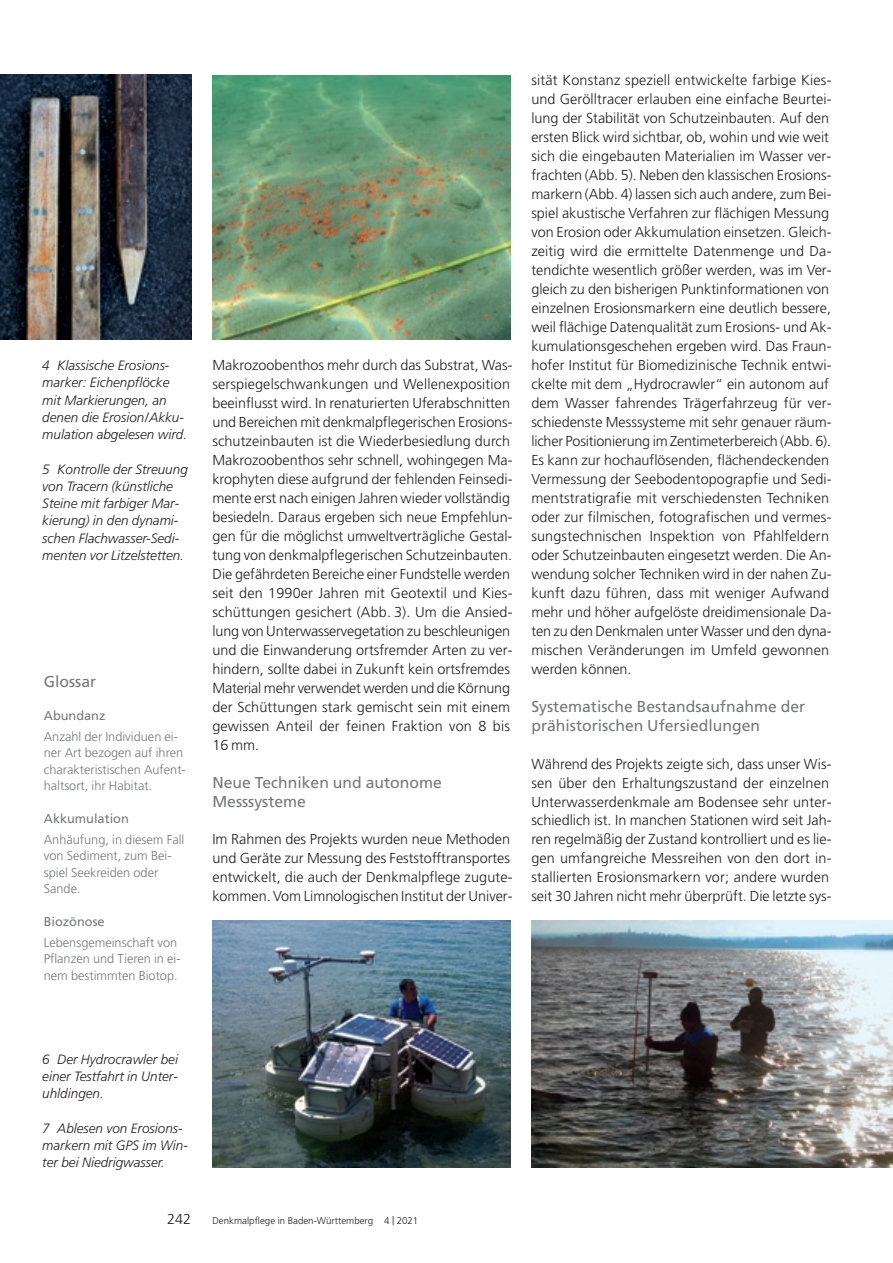
<style>
.page{position:relative;width:893px;height:1263px;background:#fff}
.page>*{position:absolute;margin:0;border:0;box-sizing:border-box;transform-origin:0 0}
.t1{font:15.75px/19px "Frutiger";color:#76787b}
.t2{font:300 14.4px/19px "Frutiger";color:#231f20}
.t3{font:italic 300 13.5px/17.2px "Frutiger";color:#231f20}
.t4{font:300 12.75px/16.5px "Frutiger";color:#76787b}
.t5{font:12.75px "Frutiger";color:#76787b}
.t6{font:300 9.75px "Frutiger";color:#231f20}
.s1{font-size:12px}
</style>
<div class="page">
<img style="left:212px;top:75px;width:298px;height:264px">
<img style="left:0;top:74px;width:191px;height:265px">
<img style="left:212px;top:920px;width:298px;height:247px">
<img style="left:531px;top:920px;width:361px;height:247px">
<p class="t3" style="left:42px;top:358px;width:146px">4 Klassische Erosions&shy;marker: Eichenpflöcke mit Markierungen, an denen die Erosion/ Akku&shy;mulation abgelesen wird.</p>
<p class="t3" style="left:42px;top:461px;width:147px">5 Kontrolle der Streuung von Tracern (künstliche<br>Steine mit farbiger Mar&shy;kierung) in den dynami&shy;schen Flachwasser-Sedi&shy;menten vor Litzelstetten.</p>
<p class="t1" style="left:44px;top:673px;width:54px">Glossar</p>
<p class="t5" style="left:44px;top:710px;width:63px">Abundanz</p>
<p class="t4" style="left:44px;top:729px;width:143px">Anzahl der Individuen ei&shy;ner Art bezogen auf ihren charakteristischen Aufent&shy;haltsort, ihr Habitat.</p>
<p class="t5" style="left:44px;top:814px;width:86px">Akkumulation</p>
<p class="t4" style="left:44px;top:832px;width:142px">Anhäufung, in diesem Fall von Sediment, zum Bei&shy;spiel Seekreiden oder<br>Sande.</p>
<p class="t5" style="left:44px;top:917px;width:62px">Biozönose</p>
<p class="t4" style="left:44px;top:935px;width:138px">Lebensgemeinschaft von<br>Pflanzen und Tieren in ei&shy;nem bestimmten Biotop.</p>
<p class="t2" style="left:212px;top:356px;width:302px">Makrozoobenthos mehr durch das Substrat, Was&shy;serspiegelschwankungen und Wellenexposition beeinflusst wird. In renaturierten Uferabschnitten und Bereichen mit denkmalpflegerischen Erosions - schutzeinbauten ist die Wiederbesiedlung durch Makrozoobenthos sehr schnell, wohingegen Ma&shy;krophyten diese aufgrund der fehlenden Feinsedi - mente erst nach einigen Jahren wieder vollständig besiedeln. Daraus ergeben sich neue Empfehlun&shy;gen für die möglichst umweltverträgliche Gestal&shy;tung von denkmalpflegerischen Schutzeinbauten.<br>Die gefährdeten Bereiche einer Fundstelle werden seit den 1990er Jahren mit Geotextil und Kies&shy;schüttungen gesichert (Abb. 3). Um die Ansied&shy;lung von Unterwasservegetation zu beschleunigen und die Einwanderung ortsfremder Arten zu ver&shy;hindern, sollte dabei in Zukunft kein ortsfremdes Material mehr verwendet werden und die Körnung der Schüttungen stark gemischt sein mit einem gewissen Anteil der feinen Fraktion von 8 bis 16 mm.</p>
<p class="t1" style="left:212px;top:774px;width:231px">Neue Techniken und autonome<br>Mess systeme</p>
<p class="t2" style="left:212px;top:831px;width:302px">Im Rahmen des Projekts wurden neue Methoden und Geräte zur Messung des Feststofftransportes entwickelt, die auch der Denkmalpflege zugute&shy;kommen. Vom Limnologischen Institut der Univer -</p>
<p class="t2" style="left:531px;top:72px;width:302px">sität Konstanz speziell entwickelte farbige Kies&shy;und Gerölltracer erlauben eine einfache Beurtei&shy;lung der Stabilität von Schutzeinbauten. Auf den ersten Blick wird sichtbar, ob, wohin und wie weit sich die eingebauten Materialien im Wasser ver&shy;frachten (Abb. 5). Neben den klassischen Erosions - markern (Abb. 4) lassen sich auch andere, zum Bei&shy;spiel akustische Verfahren zur flächigen Messung von Erosion oder Akkumulation einsetzen. Gleich&shy;zeitig wird die ermittelte Datenmenge und Da&shy;tendichte wesentlich größer werden, was im Ver&shy;gleich zu den bisherigen Punktinformationen von einzelnen Erosionsmarkern eine deutlich bessere, weil flächige Datenqualität zum Erosions- und Ak&shy;kumulationsgeschehen ergeben wird. Das Fraun&shy;hofer Institut für Biomedizinische Technik entwi&shy;ckelte mit dem „Hydrocrawler“ ein autonom auf dem Wasser fahrendes Trägerfahrzeug für ver&shy;schiedenste Messsysteme mit sehr genauer räum&shy;licher Positionierung im Zentimeterbereich (Abb. 6).<br>Es kann zur hochauflösenden, flächendeckenden Vermessung der Seebodentopograpfie und Sedi&shy;mentstratigrafie mit verschiedensten Techniken oder zur filmischen, fotografischen und vermes&shy;sungstechnischen Inspektion von Pfahlfeldern oder Schutzeinbauten eingesetzt werden. Die An&shy;wendung solcher Techniken wird in der nahen Zu&shy;kunft dazu führen, dass mit weniger Aufwand mehr und höher aufgelöste dreidimensionale Da&shy;ten zu den Denkmalen unter Wasser und den dyna - mischen Veränderungen im Umfeld gewonnen werden können.</p>
<p class="t1" style="left:531px;top:698px;width:275px">Systematische Bestandsaufnahme der prähistorischen Ufersiedlungen</p>
<p class="t2" style="left:531px;top:755px;width:302px">Während des Projekts zeigte sich, dass unser Wis&shy;sen über den Erhaltungszustand der einzelnen Unterwasserdenkmale am Bodensee sehr unter&shy;schiedlich ist. In manchen Stationen wird seit Jah&shy;ren regelmäßig der Zustand kontrolliert und es lie&shy;gen umfangreiche Messreihen von den dort in&shy;stallierten Erosionsmarkern vor; andere wurden seit 30 Jahren nicht mehr überprüft. Die letzte sys-</p>
<p class="t3" style="left:42px;top:1051px;width:137px;text-align:justify">6 Der Hydrocrawler bei einer Testfahrt in Unter&shy;uhldingen.</p>
<p class="t3" style="left:42px;top:1120px;width:147px">7 Ablesen von Erosions&shy;markern mit GPS im Win&shy;ter bei Niedrigwasser.</p>
<p class="t2" style="left:167px;top:1211px;width:26px">242</p>
<p class="t6" style="left:212px;top:1217px;width:207px">Denkmalpflege in Baden-Württemberg 4 <span class="s1">|</span> 2021</p>
</div>
